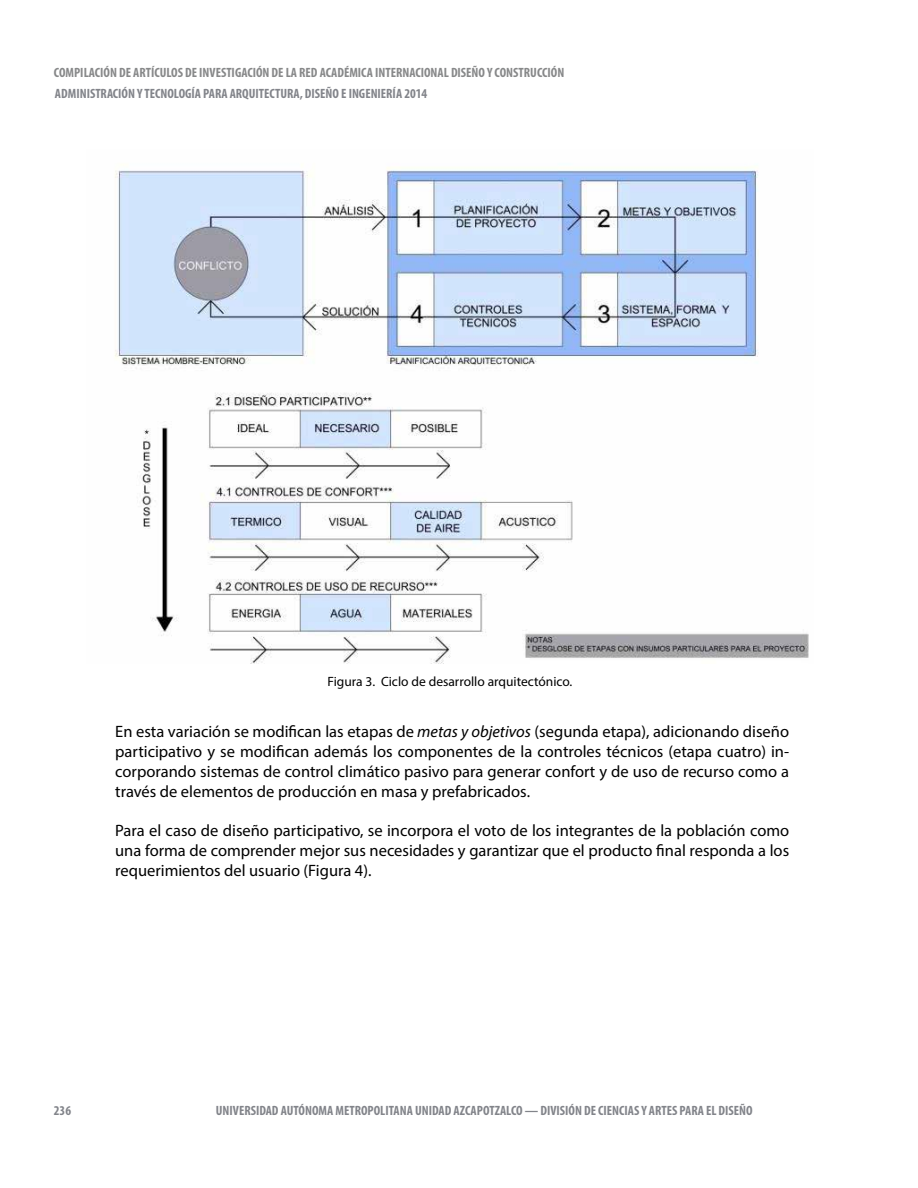
<style>
.page{position:relative;width:918px;height:1188px;background:#fff}
.page>*{position:absolute;margin:0;border:0;box-sizing:border-box;transform-origin:0 0}
.t1{font:16.5px/19.8px "Myriad Pro";color:#000;text-align:justify}
.t2{font:700 condensed 13.5px "Myriad Pro";color:#82848a}
.t3{font:700 condensed 13.5px "Myriad Pro";color:#878889}
.t4{font:13.5px "Myriad Pro";color:#000}
.s1{font-style:italic}
</style>
<div class="page">
<img style="left:115px;top:167px;width:694px;height:497px">
<p class="t3" style="left:54px;top:64px;width:512px">COMPILACIÓN DE ARTÍCULOS DE INVESTIGACIÓN DE LA RED ACADÉMICA INTERNACIONAL DISEÑO Y CONSTRUCCIÓN</p>
<p class="t2" style="left:55px;top:85px;width:374px">ADMINISTRACIÓN Y TECNOLOGÍA PARA ARQUITECTURA, DISEÑO E INGENIERÍA 2014</p>
<p class="t4" style="left:328px;top:673px;width:246px">Figura 3. Ciclo de desarrollo arquitectónico.</p>
<p class="t1" style="left:115px;top:722px;width:675px">En esta variación se modifican las etapas de <span class="s1">metas y objetivos</span> (segunda etapa), adicionando diseño participativo y se modifican además los componentes de la controles técnicos (etapa cuatro) in&shy;corporando sistemas de control climático pasivo para generar confort y de uso de recurso como a través de elementos de producción en masa y prefabricados.</p>
<p class="t1" style="left:115px;top:821px;width:675px">Para el caso de diseño participativo, se incorpora el voto de los integrantes de la población como una forma de comprender mejor sus necesidades y garantizar que el producto final responda a los requerimientos del usuario (Figura 4).</p>
<p class="t2" style="left:54px;top:1102px;width:19px">236</p>
<p class="t2" style="left:216px;top:1102px;width:538px">UNIVERSIDAD AUTÓNOMA METROPOLITANA UNIDAD AZCAPOTZALCO — DIVISIÓN DE CIENCIAS Y ARTES PARA EL DISEÑO</p>
</div>
